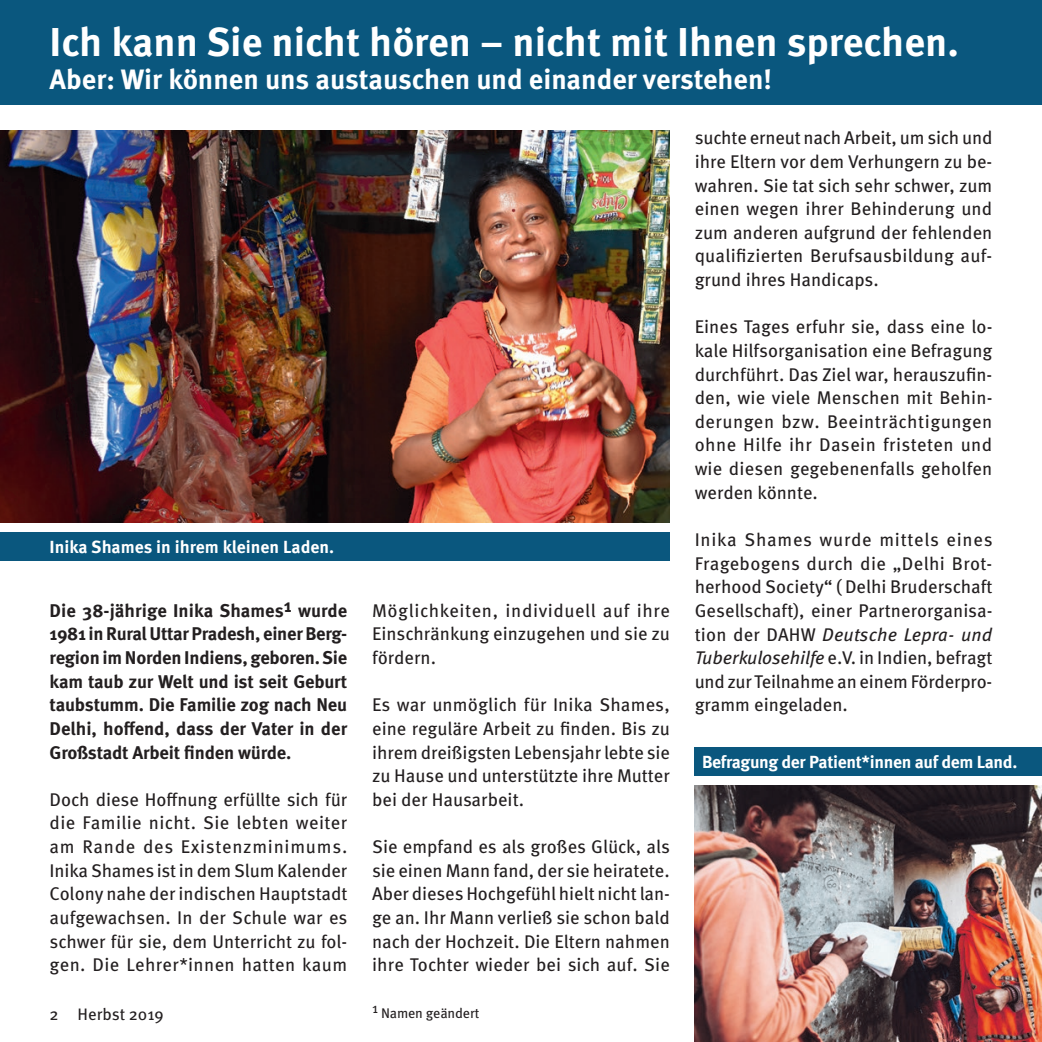
<style>
.page{position:relative;width:1042px;height:1042px;background:#fff}
.page>*{position:absolute;margin:0;border:0;box-sizing:border-box;transform-origin:0 0}
.t1{font:700 40.25px "Meta OT";color:#fff}
.t2{font:700 28px "Meta OT";color:#fff}
.t3{font:18.38px/23.6px "Meta OT";color:#231f20;text-align:justify}
.t4{font:700 18.38px/23.6px "Meta OT";letter-spacing:-.01em;color:#231f20;text-align:justify}
.t5{font:700 17.5px "Meta OT";letter-spacing:-.02em;color:#fff}
.t6{font:700 17.5px "Meta OT";color:#fff}
.t7{font:16.62px "Meta OT";color:#231f20}
.t8{font:14px "Meta OT";letter-spacing:-.01em;color:#231f20}
.s1{font-style:italic}
</style>
<div class="page">
<div style="left:0;top:0;width:1042px;height:104px;background:#0a577e"></div>
<div style="left:0;top:532px;width:670px;height:28px;background:#0a577e"></div>
<img style="left:0;top:130px;width:670px;height:392px">
<div style="left:694px;top:747px;width:348px;height:28px;background:#0a577e"></div>
<img style="left:694px;top:785px;width:348px;height:257px">
<h1 class="t1" style="left:50px;top:17px;width:911px">Ich kann Sie nicht hören – nicht mit Ihnen sprechen.</h1>
<h2 class="t2" style="left:50px;top:62px;width:724px">Aber: Wir können uns austauschen und einander verstehen!</h2>
<p class="t6" style="left:50px;top:536px;width:286px">Inika Shames in ihrem kleinen Laden.</p>
<p class="t4" style="left:50px;top:599px;width:299px">Die 38-jährige Inika Shames1 wurde 1981 in Rural Uttar Pradesh, einer Berg&shy;region im Norden Indiens, geboren. Sie kam taub zur Welt und ist seit Geburt taubstumm. Die Familie zog nach Neu Delhi, hoffend, dass der Vater in der Großstadt Arbeit finden würde.</p>
<p class="t3" style="left:50px;top:788px;width:299px">Doch diese Hoffnung erfüllte sich für die Familie nicht. Sie lebten weiter am Rande des Existenzminimums.<br>Inika Shames ist in dem Slum Kalender Colony nahe der indischen Hauptstadt aufgewachsen. In der Schule war es schwer für sie, dem Unterricht zu fol&shy;gen. Die Lehrer*innen hatten kaum</p>
<p class="t7" style="left:50px;top:1003px;width:116px">2 Herbst 2019</p>
<p class="t3" style="left:372px;top:599px;width:299px">Möglichkeiten, individuell auf ihre Einschränkung einzugehen und sie zu fördern.</p>
<p class="t3" style="left:372px;top:694px;width:299px">Es war unmöglich für Inika Shames, eine reguläre Arbeit zu finden. Bis zu ihrem dreißigsten Lebensjahr lebte sie zu Hause und unterstützte ihre Mutter bei der Hausarbeit.</p>
<p class="t3" style="left:372px;top:835px;width:299px">Sie empfand es als großes Glück, als sie einen Mann fand, der sie heiratete.<br>Aber dieses Hochgefühl hielt nicht lan&shy;ge an. Ihr Mann verließ sie schon bald nach der Hochzeit. Die Eltern nahmen ihre Tochter wieder bei sich auf. Sie</p>
<p class="t8" style="left:372px;top:1004px;width:109px">1 Namen geändert</p>
<p class="t3" style="left:694px;top:127px;width:299px">suchte erneut nach Arbeit, um sich und ihre Eltern vor dem Verhungern zu be&shy;wahren. Sie tat sich sehr schwer, zum einen wegen ihrer Behinderung und zum anderen aufgrund der fehlenden qualifizierten Berufsausbildung auf&shy;grund ihres Handicaps.</p>
<p class="t3" style="left:694px;top:316px;width:299px">Eines Tages erfuhr sie, dass eine lo&shy;kale Hilfsorganisation eine Befragung durchführt. Das Ziel war, herauszufin&shy;den, wie viele Menschen mit Behin&shy;derungen bzw. Beeinträchtigungen ohne Hilfe ihr Dasein fristeten und wie diesen gegebenenfalls geholfen werden könnte.</p>
<p class="t3" style="left:694px;top:528px;width:299px">Inika Shames wurde mittels eines Fragebogens durch die „Delhi Brot&shy;herhood Society“ ( Delhi Bruderschaft Gesellschaft), einer Partnerorganisa&shy;tion der DAHW <span class="s1">Deutsche Lepra- und Tuberkulosehilfe</span> e.V. in Indien, befragt und zur Teilnahme an einem Förderpro&shy;gramm eingeladen.</p>
<p class="t5" style="left:702px;top:751px;width:317px">Befragung der Patient*innen auf dem Land.</p>
</div>
